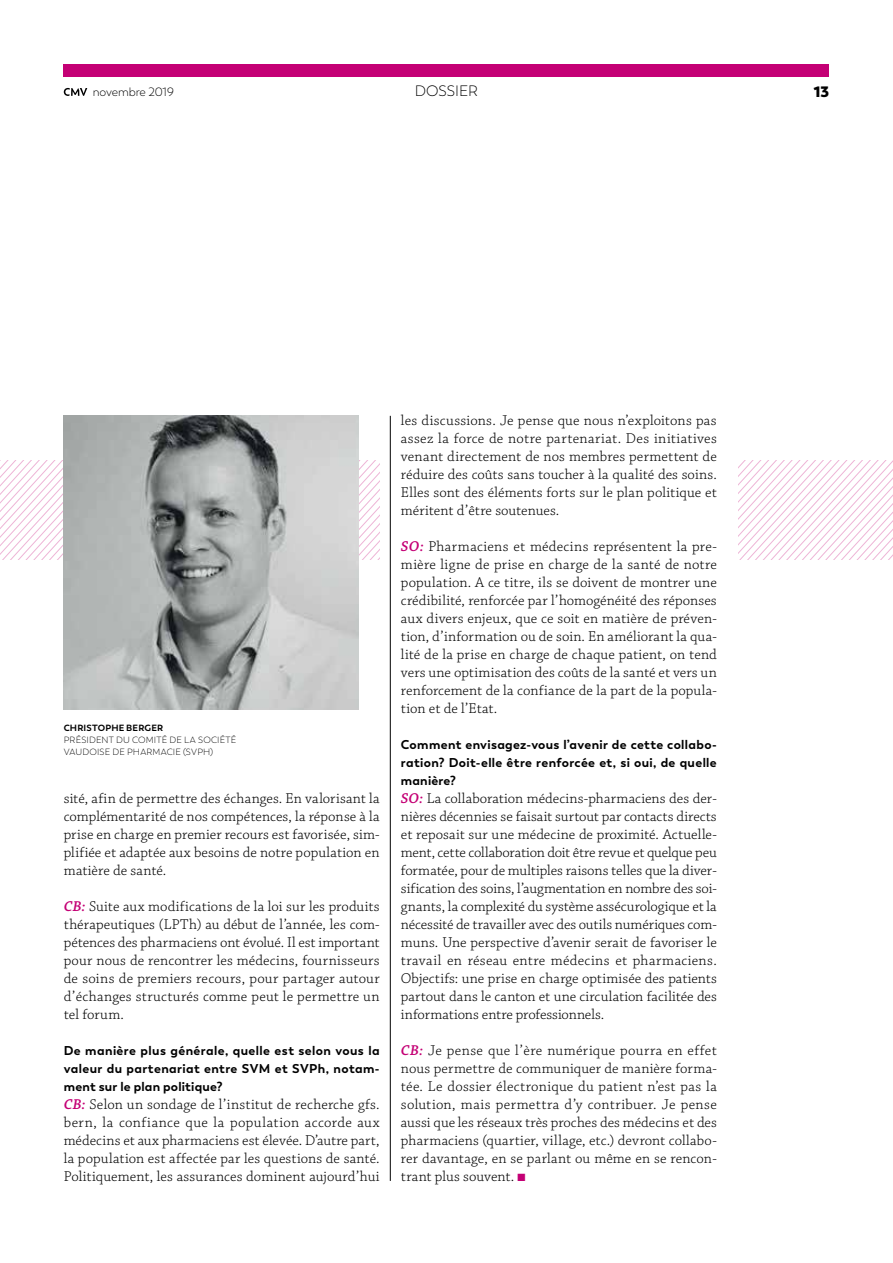
<style>
.page{position:relative;width:893px;height:1263px;background:#fff}
.page>*{position:absolute;margin:0;border:0;box-sizing:border-box;transform-origin:0 0}
.t1{font:300 15px/18px "Chaparral Pro";letter-spacing:.005em;color:#000;text-align:justify}
.t2{font:300 15px "Trenda";color:#000}
.t3{font:800 15px "Trenda";color:#000}
.t4{font:700 12.75px/18px "Trenda";letter-spacing:.025em;color:#000;text-align:justify}
.t5{font:300 12px "Trenda";letter-spacing:-.005em;color:#000}
.t6{font:300 9px/12px "Trenda";letter-spacing:.02em;color:#000}
.t7{font:700 9px "Trenda";letter-spacing:.02em;color:#000}
.s1{font-weight:600;font-style:italic;color:#c40075}
.s2{color:#c40075}
</style>
<div class="page">
<div style="left:64px;top:64px;width:765px;height:13px;background:#c40075"></div>
<svg style="left:64px;top:88px;width:23px;height:8px"></svg>
<hr style="left:390px;top:416px;width:1px;height:765px;background:#000">
<svg style="left:0;top:461px;width:380px;height:99px"></svg>
<svg style="left:738px;top:461px;width:155px;height:99px"></svg>
<img style="left:64px;top:416px;width:294px;height:293px">
<p class="t5" style="left:93px;top:85px;width:83px">novembre 2019</p>
<p class="t2" style="left:415px;top:82px;width:65px">DOSSIER</p>
<p class="t3" style="left:814px;top:82px;width:17px">13</p>
<p class="t7" style="left:64px;top:722px;width:101px">CHRISTOPHE BERGER</p>
<p class="t6" style="left:64px;top:733px;width:174px">PRÉSIDENT DU COMITÉ DE LA SOCIÉTÉ<br>VAUDOISE DE PHARMACIE (SVPH)</p>
<p class="t1" style="left:64px;top:790px;width:317px">sité, afin de permettre des échanges. En valorisant la complémentarité de nos compétences, la réponse à la prise en charge en premier recours est favorisée, sim&shy;plifiée et adaptée aux besoins de notre population en matière de santé.</p>
<p class="t1" style="left:64px;top:898px;width:317px"><span class="s1">CB:</span> Suite aux modifications de la loi sur les produits thérapeutiques (LPTh) au début de l’année, les com&shy;pétences des pharmaciens ont évolué. Il est important pour nous de rencontrer les médecins, fournisseurs de soins de premiers recours, pour partager autour d’échanges structurés comme peut le permettre un tel forum.</p>
<p class="t4" style="left:64px;top:1041px;width:317px">De manière plus générale, quelle est selon vous la valeur du partenariat entre SVM et SVPh, notam&shy;ment sur le plan politique?</p>
<p class="t1" style="left:64px;top:1096px;width:317px"><span class="s1">CB:</span> Selon un sondage de l’institut de recherche gfs. bern, la confiance que la population accorde aux médecins et aux pharmaciens est élevée. D’autre part, la population est affectée par les questions de santé.<br>Politiquement, les assurances dominent aujourd’hui</p>
<p class="t1" style="left:401px;top:412px;width:317px">les discussions. Je pense que nous n’exploitons pas assez la force de notre partenariat. Des initiatives venant directement de nos membres permettent de réduire des coûts sans toucher à la qualité des soins.<br>Elles sont des éléments forts sur le plan politique et méritent d’être soutenues.</p>
<p class="t1" style="left:401px;top:538px;width:317px"><span class="s1">SO:</span> Pharmaciens et médecins représentent la pre&shy;mière ligne de prise en charge de la santé de notre population. A ce titre, ils se doivent de montrer une crédibilité, renforcée par l’homogénéité des réponses aux divers enjeux, que ce soit en matière de préven&shy;tion, d’information ou de soin. En améliorant la qua&shy;lité de la prise en charge de chaque patient, on tend vers une optimisation des coûts de la santé et vers un renforcement de la confiance de la part de la popula&shy;tion et de l’Etat.</p>
<p class="t4" style="left:401px;top:735px;width:317px">Comment envisagez-vous l’avenir de cette collabo&shy;ration? Doit-elle être renforcée et, si oui, de quelle manière?</p>
<p class="t1" style="left:401px;top:790px;width:317px"><span class="s1">SO:</span> La collaboration médecins-pharmaciens des der&shy;nières décennies se faisait surtout par contacts directs et reposait sur une médecine de proximité. Actuelle&shy;ment, cette collaboration doit être revue et quelque peu formatée, pour de multiples raisons telles que la diver&shy;sification des soins, l’augmentation en nombre des soi&shy;gnants, la complexité du système assécurologique et la nécessité de travailler avec des outils numériques com&shy;muns. Une perspective d’avenir serait de favoriser le travail en réseau entre médecins et pharmaciens.<br>Objectifs: une prise en charge optimisée des patients partout dans le canton et une circulation facilitée des informations entre professionnels.</p>
<p class="t1" style="left:401px;top:1042px;width:317px"><span class="s1">CB:</span> Je pense que l’ère numérique pourra en effet nous permettre de communiquer de manière forma&shy;tée. Le dossier électronique du patient n’est pas la solution, mais permettra d’y contribuer. Je pense aussi que les réseaux très proches des médecins et des pharmaciens (quartier, village, etc.) devront collabo&shy;rer davantage, en se parlant ou même en se rencon&shy;trant plus souvent. <span class="s2">■</span></p>
</div>
